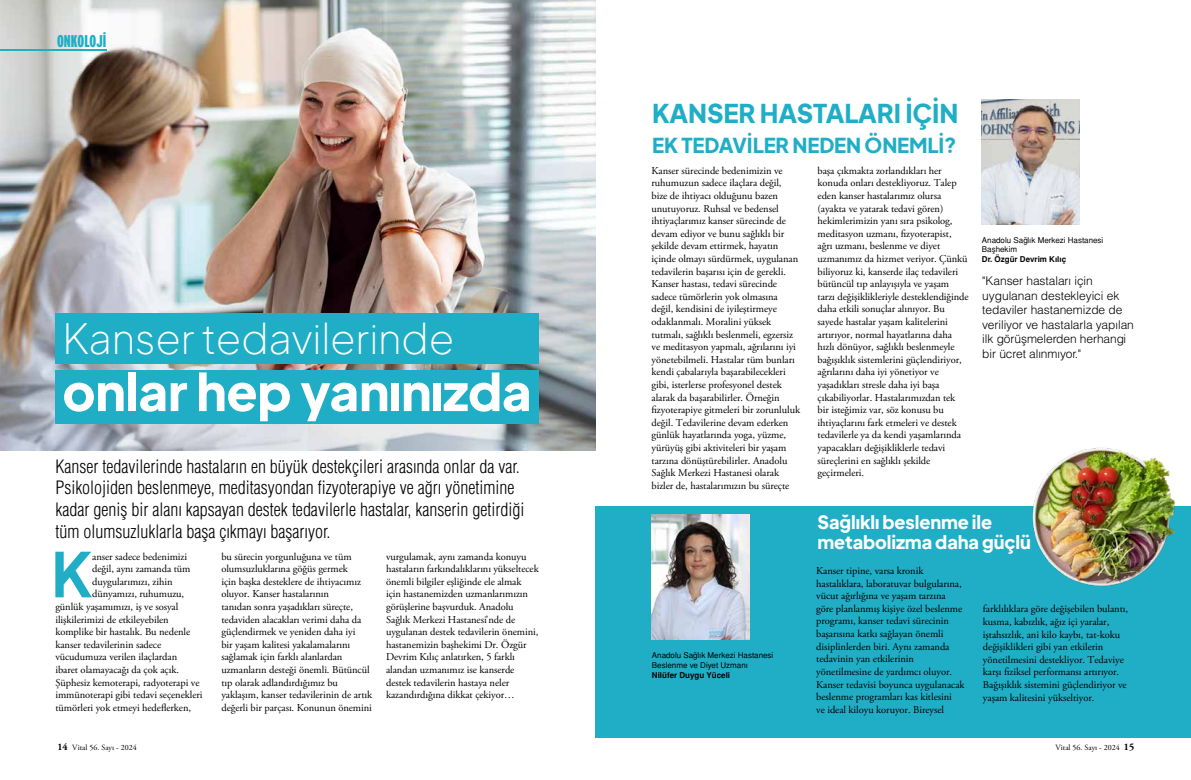
<style>
.page{position:relative;width:1191px;height:780px;background:#fff}
.page>*{position:absolute;margin:0;border:0;box-sizing:border-box;transform-origin:0 0}
.t1{font:700 61.2px "Eudoxus Sans";color:#20aec6}
.t2{font:800 51px "Eudoxus Sans";letter-spacing:-.005em;color:#fff}
.t3{font:200 41px "Eudoxus Sans";letter-spacing:-.005em;color:#fff}
.t4{font:800 25.6px "Eudoxus Sans";letter-spacing:-.005em;color:#20aec6}
.t5{font:800 20.3px "Eudoxus Sans";letter-spacing:-.005em;color:#20aec6}
.t6{font:800 18.1px/20.5px "Eudoxus Sans";letter-spacing:-.005em;color:#fff}
.t7{font:18px/21.6px "Helvetica Condensed Light Tr";color:#000}
.t8{font:900 extra-condensed 17px "Interstate";color:#20aec6}
.t9{font:12px/14.4px "Helvetica Light Normal Tr";letter-spacing:-.005em;color:#000}
.t10{font:10.5px/12.6px "Adobe Garamond Pro";letter-spacing:-.005em;color:#000}
.t11{font:8px/9.6px "Helvetica Normal Tr";color:#000}
.t12{font:8px "Adobe Garamond Pro";color:#000}
.t13{font:700 8px "Helvetica Tr";color:#000}
.s1{font-weight:700;font-size:10px}
</style>
<div class="page">
<div style="left:595px;top:505px;width:596px;height:232px;background:#20aec6"></div>
<img style="left:0;top:0;width:595px;height:450px">
<div style="left:55px;top:313px;width:484px;height:51px;background:#20aec6"></div>
<div style="left:55px;top:370px;width:484px;height:53px;background:#20aec6"></div>
<hr style="left:0;top:50px;width:107px;height:1px;background:#20aec6">
<img style="left:981px;top:99px;width:98px;height:125px">
<img style="left:651px;top:515px;width:98px;height:125px">
<img style="left:1018px;top:447px;width:163px;height:139px">
<h3 class="t8" style="left:57px;top:32px;width:51px">ONKOLOJİ</h3>
<h3 class="t3" style="left:62px;top:307px;width:393px">Kanser tedavilerinde</h3>
<h2 class="t2" style="left:62px;top:349px;width:471px">onlar hep yanınızda</h2>
<p class="t7" style="left:55px;top:455px;width:470px">Kanser tedavilerinde hastaların en büyük destekçileri arasında onlar da var.<br>Psikolojiden beslenmeye, meditasyondan fizyoterapiye ve ağrı yönetimine kadar geniş bir alanı kapsayan destek tedavilerle hastalar, kanserin getirdiği tüm olumsuzluklarla başa çıkmayı başarıyor.</p>
<h1 class="t1" style="left:51px;top:523px;width:43px">K</h1>
<p class="t10" style="left:92px;top:550px;width:96px">anser sadece bedenimizi</p>
<p class="t10" style="left:92px;top:563px;width:100px">değil, aynı zamanda tüm</p>
<p class="t10" style="left:92px;top:575px;width:82px">duygularımızı, zihin</p>
<p class="t10" style="left:92px;top:588px;width:93px">dünyamızı, ruhumuzu,</p>
<p class="t10" style="left:55px;top:600px;width:124px">günlük yaşamımızı, iş ve sosyal</p>
<p class="t10" style="left:55px;top:613px;width:115px">ilişkilerimizi de etkileyebilen</p>
<p class="t10" style="left:55px;top:626px;width:136px">komplike bir hastalık. Bu nedenle</p>
<p class="t10" style="left:55px;top:638px;width:107px">kanser tedavilerinin sadece</p>
<p class="t10" style="left:55px;top:651px;width:123px">vücudumuza verilen ilaçlardan</p>
<p class="t10" style="left:55px;top:663px;width:125px">ibaret olamayacağı da çok açık.</p>
<p class="t10" style="left:55px;top:676px;width:146px">Şüphesiz kemoterapi, radyoterapi ve</p>
<p class="t10" style="left:55px;top:689px;width:149px">immünoterapi gibi tedavi seçenekleri</p>
<p class="t10" style="left:55px;top:701px;width:137px">tümörleri yok etmeyi hedeflerken,</p>
<p class="t10" style="left:221px;top:550px;width:152px">bu sürecin yorgunluğuna ve tüm olumsuzluklarına göğüs germek<br>için başka desteklere de ihtiyacımız oluyor. Kanser hastalarının<br>tanıdan sonra yaşadıkları süreçte, tedaviden alacakları verimi daha da güçlendirmek ve yeniden daha iyi<br>bir yaşam kalitesi yakalamalarını sağlamak için farklı alanlardan uzmanların desteği önemli. Bütüncül tıp olarak adlandırdığımız bu yaklaşım, kanser tedavilerinin de artık değerli bir parçası. Konunun önemini</p>
<p class="t10" style="left:386px;top:550px;width:154px">vurgulamak, aynı zamanda konuyu hastaların farkındalıklarını yükseltecek önemli bilgiler eşliğinde ele almak için hastanemizden uzmanlarımızın görüşlerine başvurduk. Anadolu Sağlık Merkezi Hastanesi’nde de uygulanan destek tedavilerin önemini, hastanemizin başhekimi Dr. Özgür Devrim Kılıç anlatırken, 5 farklı alandan uzmanımız ise kanserde destek tedavilerin hastaya neler kazandırdığına dikkat çekiyor…</p>
<h3 class="t4" style="left:652px;top:92px;width:308px">KANSER HASTALARI İÇİN</h3>
<h3 class="t5" style="left:652px;top:128px;width:306px">EK TEDAVİLER NEDEN ÖNEMLİ?</h3>
<p class="t10" style="left:651px;top:164px;width:150px">Kanser sürecinde bedenimizin ve ruhumuzun sadece ilaçlara değil,<br>bize de ihtiyacı olduğunu bazen unutuyoruz. Ruhsal ve bedensel ihtiyaçlarımız kanser sürecinde de devam ediyor ve bunu sağlıklı bir şekilde devam ettirmek, hayatın içinde olmayı sürdürmek, uygulanan tedavilerin başarısı için de gerekli.<br>Kanser hastası, tedavi sürecinde sadece tümörlerin yok olmasına değil, kendisini de iyileştirmeye odaklanmalı. Moralini yüksek tutmalı, sağlıklı beslenmeli, egzersiz ve meditasyon yapmalı, ağrılarını iyi yönetebilmeli. Hastalar tüm bunları kendi çabalarıyla başarabilecekleri gibi, isterlerse profesyonel destek alarak da başarabilirler. Örneğin fizyoterapiye gitmeleri bir zorunluluk değil. Tedavilerine devam ederken günlük hayatlarında yoga, yüzme, yürüyüş gibi aktiviteleri bir yaşam tarzına dönüştürebilirler. Anadolu Sağlık Merkezi Hastanesi olarak bizler de, hastalarımızın bu süreçte</p>
<p class="t10" style="left:817px;top:164px;width:153px">başa çıkmakta zorlandıkları her konuda onları destekliyoruz. Talep eden kanser hastalarımız olursa (ayakta ve yatarak tedavi gören) hekimlerimizin yanı sıra psikolog, meditasyon uzmanı, fizyoterapist, ağrı uzmanı, beslenme ve diyet uzmanımız da hizmet veriyor. Çünkü biliyoruz ki, kanserde ilaç tedavileri bütüncül tıp anlayışıyla ve yaşam tarzı değişiklikleriyle desteklendiğinde daha etkili sonuçlar alınıyor. Bu sayede hastalar yaşam kalitelerini artırıyor, normal hayatlarına daha hızlı dönüyor, sağlıklı beslenmeyle bağışıklık sistemlerini güçlendiriyor, ağrılarını daha iyi yönetiyor ve yaşadıkları stresle daha iyi başa çıkabiliyorlar. Hastalarımızdan tek bir isteğimiz var, söz konusu bu ihtiyaçlarını fark etmeleri ve destek tedavilerle ya da kendi yaşamlarında yapacakları değişikliklerle tedavi süreçlerini en sağlıklı şekilde geçirmeleri.</p>
<p class="t11" style="left:982px;top:235px;width:123px">Anadolu Sağlık Merkezi Hastanesi<br>Başhekim</p>
<p class="t13" style="left:982px;top:254px;width:86px">Dr. Özgür Devrim Kılıç</p>
<p class="t9" style="left:982px;top:274px;width:153px">"Kanser hastaları için uygulanan destekleyici ek tedaviler hastanemizde de veriliyor ve hastalarla yapılan ilk görüşmelerden herhangi bir ücret alınmıyor."</p>
<p class="t11" style="left:652px;top:650px;width:123px">Anadolu Sağlık Merkezi Hastanesi<br>Beslenme ve Diyet Uzmanı</p>
<p class="t13" style="left:652px;top:670px;width:80px">Nilüfer Duygu Yüceli</p>
<h3 class="t6" style="left:817px;top:511px;width:215px">Sağlıklı beslenme ile metabolizma daha güçlü</h3>
<p class="t10" style="left:816px;top:564px;width:150px">Kanser tipine, varsa kronik hastalıklara, laboratuvar bulgularına, vücut ağırlığına ve yaşam tarzına göre planlanmış kişiye özel beslenme programı, kanser tedavi sürecinin başarısına katkı sağlayan önemli disiplinlerden biri. Aynı zamanda tedavinin yan etkilerinin yönetilmesine de yardımcı oluyor.<br>Kanser tedavisi boyunca uygulanacak beslenme programları kas kitlesini<br>ve ideal kiloyu koruyor. Bireysel</p>
<p class="t10" style="left:983px;top:603px;width:147px">farklılıklara göre değişebilen bulantı, kusma, kabızlık, ağız içi yaralar, iştahsızlık, ani kilo kaybı, tat-koku değişiklikleri gibi yan etkilerin yönetilmesini destekliyor. Tedaviye karşı fiziksel performansı artırıyor.<br>Bağışıklık sistemini güçlendiriyor ve yaşam kalitesini yükseltiyor.</p>
<p class="t12" style="left:57px;top:743px;width:81px"><span class="s1">14</span> Vital 56. Sayı - 2024</p>
<p class="t12" style="left:1055px;top:743px;width:80px">Vital 56. Sayı - 2024 <span class="s1">15</span></p>
</div>
